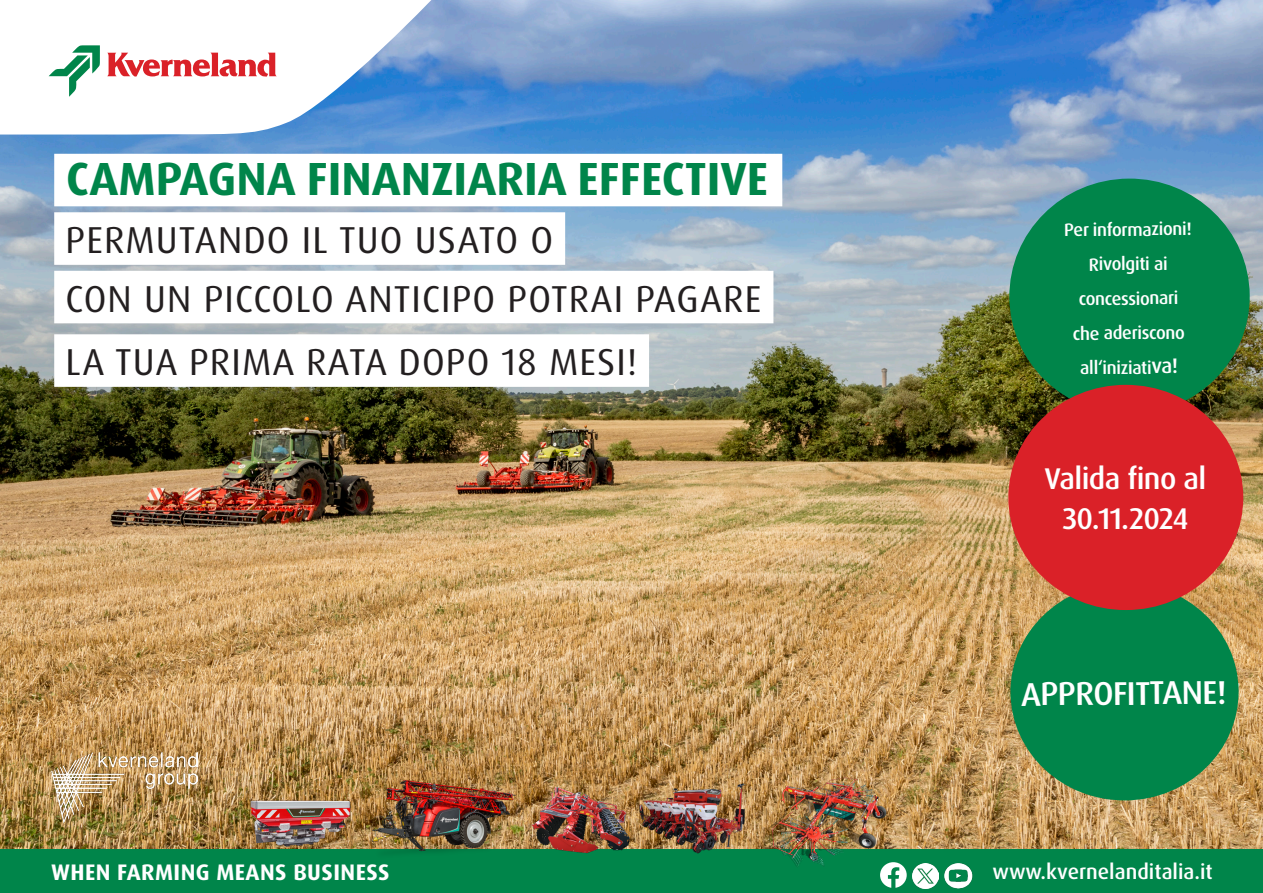
<style>
.page{position:relative;width:1263px;height:893px;background:#fff}
.page>*{position:absolute;margin:0;border:0;box-sizing:border-box;transform-origin:0 0}
.AZ-1_3-Headline_Black{font:700 46.5px "Dax Pro";color:#00854a}
.AZ-1_3-Headline_Black-2{font:37.5px "Dax Pro";letter-spacing:.03em;color:#231f20}
.t1{font:500 33px "Dax Pro";color:#fff}
.t2{font:500 30px "Dax Pro";letter-spacing:-.02em;color:#fff}
.KV_Title_Productbrochure__Frontcover{font:700 22.5px "Dax Pro";letter-spacing:.02em;color:#fff}
.t3{font:500 21px "Dax Pro";color:#fff}
.t4{font:500 18px "Dax Pro";letter-spacing:-.03em;color:#fff}
</style>
<div class="page">
<img style="left:1px;top:0;width:1261px;height:849px">
<div style="left:0;top:849px;width:1263px;height:44px;background:#00854a"></div>
<svg style="left:1009px;top:178px;width:241px;height:237px;fill:#00854a"></svg>
<div style="left:54px;top:154px;width:728px;height:52px;background:#fff"></div>
<div style="left:54px;top:212px;width:511px;height:53px;background:#fff"></div>
<div style="left:54px;top:271px;width:719px;height:52px;background:#fff"></div>
<div style="left:54px;top:334px;width:595px;height:53px;background:#fff"></div>
<svg style="left:1010px;top:582px;width:229px;height:219px;fill:#00854a"></svg>
<div style="left:1008px;top:385px;width:235px;height:225px;background:#da2128;border-radius:50%"></div>
<img style="left:51px;top:752px;width:146px;height:70px">
<img style="left:244px;top:783px;width:112px;height:65px">
<img style="left:356px;top:759px;width:164px;height:93px">
<img style="left:522px;top:786px;width:109px;height:68px">
<img style="left:631px;top:774px;width:113px;height:80px">
<img style="left:744px;top:774px;width:157px;height:93px">
<svg style="left:880px;top:862px;width:27px;height:26px"></svg>
<img style="left:912px;top:864px;width:27px;height:24px">
<img style="left:944px;top:863px;width:29px;height:26px">
<svg style="left:0;top:0;width:444px;height:137px"></svg>
<svg style="left:49px;top:46px;width:51px;height:50px"></svg>
<svg style="left:107px;top:53px;width:170px;height:25px"></svg>
<svg style="left:1152px;top:359px;width:25px;height:15px"></svg>
<p class="AZ-1_3-Headline_Black" style="left:66px;top:148px;width:704px">CAMPAGNA FINANZIARIA EFFECTIVE</p>
<p class="AZ-1_3-Headline_Black-2" style="left:65px;top:216px;width:489px">PERMUTANDO IL TUO USATO O</p>
<p class="AZ-1_3-Headline_Black-2" style="left:66px;top:275px;width:697px">CON UN PICCOLO ANTICIPO POTRAI PAGARE</p>
<p class="AZ-1_3-Headline_Black-2" style="left:66px;top:338px;width:573px">LA TUA PRIMA RATA DOPO 18 MESI!</p>
<p class="t4" style="left:1064px;top:218px;width:129px">Per informazioni!</p>
<p class="t4" style="left:1089px;top:252px;width:81px">Rivolgiti ai</p>
<p class="t4" style="left:1079px;top:287px;width:102px">concessionari</p>
<p class="t4" style="left:1073px;top:321px;width:114px">che aderiscono</p>
<p class="t4" style="left:1080px;top:356px;width:73px">all‘iniziati</p>
<p class="t2" style="left:1044px;top:459px;width:163px">Valida fino al</p>
<p class="t2" style="left:1062px;top:500px;width:127px">30.11.2024</p>
<p class="t1" style="left:1020px;top:674px;width:207px;rotate:-1deg">APPROFITTANE!</p>
<p class="KV_Title_Productbrochure__Frontcover" style="left:51px;top:858px;width:340px">WHEN FARMING MEANS BUSINESS</p>
<p class="t3" style="left:992px;top:858px;width:222px">www.kvernelanditalia.it</p>
</div>
